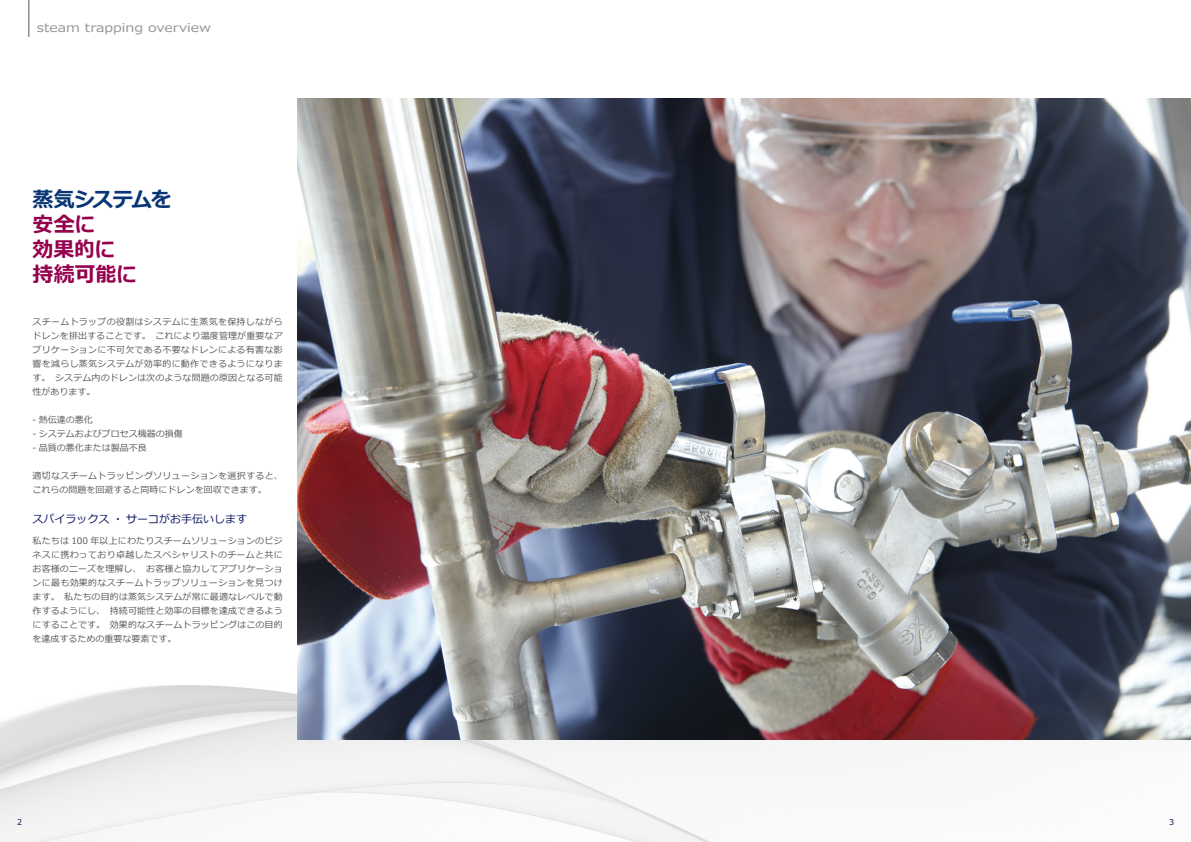
<style>
.page{position:relative;width:1191px;height:842px;background:#fff}
.page>*{position:absolute;margin:0;border:0;box-sizing:border-box;transform-origin:0 0}
.t1{font:700 21px/25.2px "Meiryo";letter-spacing:-.01em;color:#96014e}
.t2{font:700 21px "Meiryo";letter-spacing:-.06em;color:#083575}
.t3{font:12px "Meiryo";color:#939598;scale:1.2 1}
.t4{font:11px "Meiryo";color:#0b145e}
.t5{font:9px/14px "Meiryo";letter-spacing:.01em;color:#57585a;text-align:justify}
.t6{font:9px/14px "Meiryo";letter-spacing:.03em;color:#57585a}
.t7{font:8px "Meiryo";color:#0b145e}
</style>
<div class="page">
<img style="left:0;top:520px;width:821px;height:322px">
<hr style="left:28px;top:0;width:1px;height:37px;background:#57585a">
<img style="left:298px;top:98px;width:893px;height:642px">
<h2 class="t3" style="left:37px;top:20px;width:147px">steam trapping overview</h2>
<h1 class="t2" style="left:33px;top:184px;width:141px">蒸気システムを</h1>
<h1 class="t1" style="left:33px;top:212px;width:106px">安全に　効果的に持続可能に</h1>
<p class="t5" style="left:33px;top:315px;width:251px">スチームトラップの役割はシステムに生蒸気を保持しながらドレンを排出することです。これにより温度管理が重要なアプリケーションに不可欠である不要なドレンによる有害な影響を減らし蒸気システムが効率的に動作できるようになります。システム内のドレンは次のような問題の原因となる可能性があります。</p>
<p class="t5" style="left:33px;top:413px;width:62px">- 熱伝達の悪化</p>
<p class="t5" style="left:33px;top:427px;width:152px">- システムおよびプロセス機器の損傷</p>
<p class="t5" style="left:33px;top:441px;width:116px">- 品質の悪化または製品不良</p>
<p class="t6" style="left:33px;top:469px;width:251px">適切なスチームトラッピングソリューションを選択すると、これらの問題を回避すると同時にドレンを回収できます。</p>
<p class="t4" style="left:33px;top:511px;width:216px">スパイラックス・サーコがお手伝いします</p>
<p class="t5" style="left:33px;top:534px;width:251px">私たちは 100 年以上にわたりスチームソリューションのビジネスに携わっており卓越したスペシャリストのチームと共にお客様のニーズを理解し、お客様と協力してアプリケーションに最も効果的なスチームトラップソリューションを見つけます。私たちの目的は蒸気システムが常に最適なレベルで動作するようにし、持続可能性と効率の目標を達成できるようにすることです。効果的なスチームトラッピングはこの目的を達成するための重要な要素です。</p>
<p class="t7" style="left:17px;top:817px;width:6px">2</p>
<p class="t7" style="left:1169px;top:817px;width:6px">3</p>
</div>
